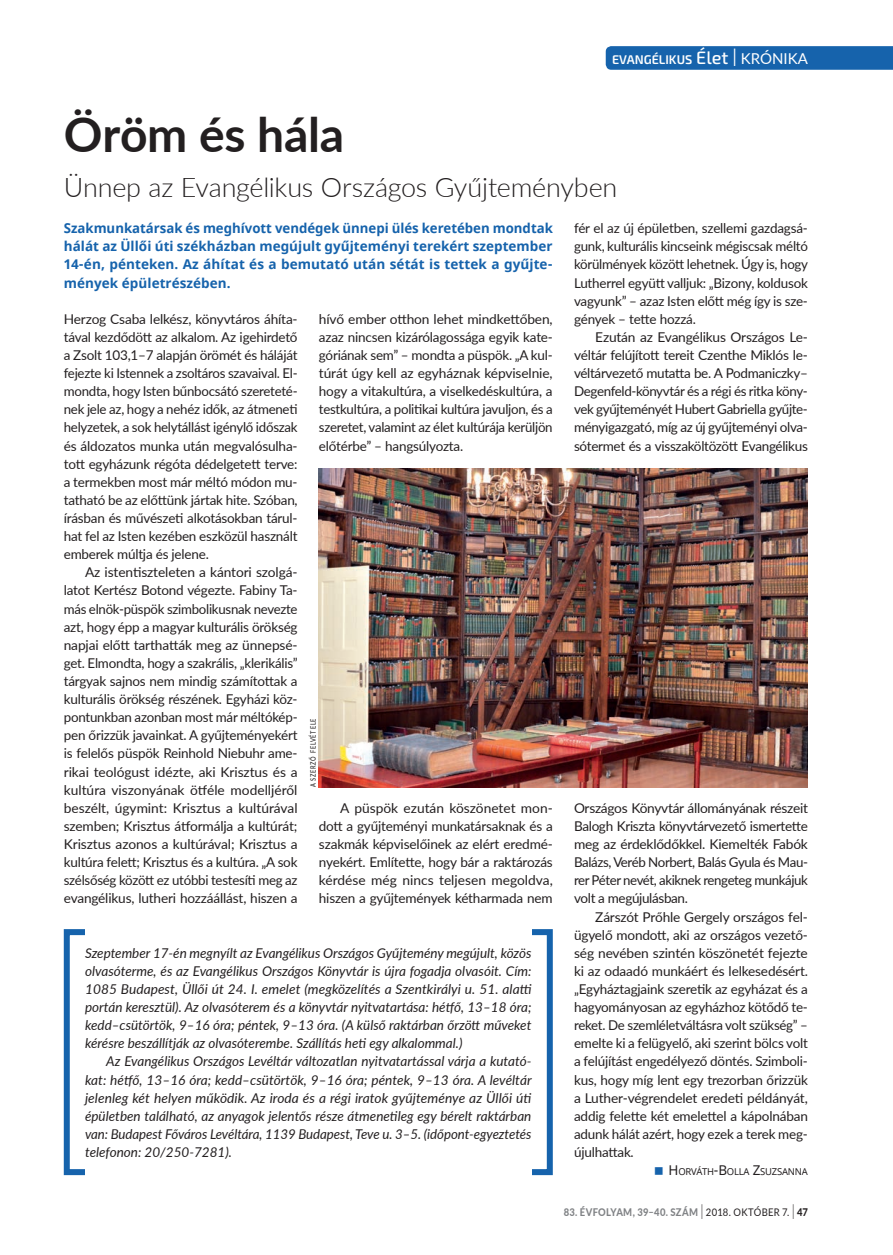
<style>
.page{position:relative;width:893px;height:1255px;background:#fff}
.page>*{position:absolute;margin:0;border:0;box-sizing:border-box;transform-origin:0 0}
.t1{font:700 48px "Lato";letter-spacing:-.005em;color:#231f20}
.t2{font:300 27px "Lato";letter-spacing:-.01em;color:#231f20}
.t3{font:13.5px/18.1px "Lato";letter-spacing:-.015em;color:#231f20;text-align:justify}
.t4{font:italic 13.5px/18.1px "Lato";color:#231f20;text-align:justify}
.t5{font:700 13.5px/18.1px "Noto Sans";letter-spacing:.005em;color:#1663ac;text-align:justify}
.t6{font:600 12.6px "Exo 2";color:#fff}
.t7{font:800 10.5px "Lato";letter-spacing:.03em;color:#808285;scale:.9 1}
.t8{font:9.45px "Noto Sans";letter-spacing:-.02em;color:#231f20}
.t9{font:500 7.5px "Lato";letter-spacing:.13em;color:#231f20;scale:.75 1}
.s1{font-weight:500;font-size:18px}
.s2{font-weight:300;font-size:25.2px}
.s3{font-family:"Lato";font-weight:400;font-size:15px}
.s4{font-size:13.5px}
.s5{font-weight:300;font-size:21px;color:#231f20}
.s6{font-weight:400;color:#231f20}
.s7{color:#231f20}
</style>
<div class="page">
<svg style="left:606px;top:46px;width:287px;height:24px;background:#1a65ad"></svg>
<div style="left:64px;top:929px;width:489px;height:246px;border:6px solid #1663ac"></div>
<div style="left:85px;top:914px;width:446px;height:268px;background:#fff"></div>
<img style="left:319px;top:468px;width:489px;height:319px">
<p class="t6" style="left:612px;top:52px;width:197px">EVANGÉLIKUS <span class="s1">Élet</span> <span class="s2">I</span> <span class="s3">KRÓNIKA</span></p>
<h1 class="t1" style="left:64px;top:99px;width:282px">Öröm és hála</h1>
<h2 class="t2" style="left:64px;top:168px;width:555px">Ünnep az Evangélikus Országos Gyűjteményben</h2>
<p class="t5" style="left:64px;top:219px;width:491px">Szakmunkatársak és meghívott vendégek ünnepi ülés keretében mondtak hálát az Üllői úti székházban megújult gyűjteményi terekért szeptember 14-én, pénteken. Az áhítat és a bemutató után sétát is tettek a gyűjte&shy;mények épületrészében.</p>
<p class="t3" style="left:574px;top:218px;width:236px">fér el az új épületben, szellemi gazdagsá&shy;gunk, kulturális kincseink mégiscsak méltó körülmények között lehetnek. Úgy is, hogy Lutherrel együtt valljuk: „Bizony, koldusok vagyunk” – azaz Isten előtt még így is sze&shy;gények – tette hozzá.</p>
<p class="t3" style="left:574px;top:327px;width:235px;text-indent:21px">Ezután az Evangélikus Országos Le&shy;véltár felújított tereit Czenthe Miklós le&shy;véltárvezető mutatta be. A Podmaniczky– Degenfeld-könyvtár és a régi és ritka köny&shy;vek gyűjteményét Hubert Gabriella gyűjte&shy;ményigazgató, míg az új gyűjteményi olva&shy;sótermet és a visszaköltözött Evangélikus</p>
<p class="t3" style="left:64px;top:309px;width:235px">Herzog Csaba lelkész, könyvtáros áhíta&shy;tával kezdődött az alkalom. Az igehirdető a Zsolt 103,1–7 alapján örömét és háláját fejezte ki Istennek a zsoltáros szavaival. El&shy;mondta, hogy Isten bűnbocsátó szereteté&shy;nek jele az, hogy a nehéz idők, az átmeneti helyzetek, a sok helytállást igénylő időszak és áldozatos munka után megvalósulha&shy;tott egyházunk régóta dédelgetett terve: a termekben most már méltó módon mu&shy;tatható be az előttünk jártak hite. Szóban, írásban és művészeti alkotásokban tárul&shy;hat fel az Isten kezében eszközül használt emberek múltja és jelene.</p>
<p class="t3" style="left:64px;top:562px;width:235px;text-indent:21px">Az istentiszteleten a kántori szolgá&shy;latot Kertész Botond végezte. Fabiny Ta&shy;más elnök-püspök szimbolikusnak nevezte azt, hogy épp a magyar kulturális örökség napjai előtt tarthatták meg az ünnepsé&shy;get. Elmondta, hogy a szakrális, „klerikális” tárgyak sajnos nem mindig számítottak a kulturális örökség részének. Egyházi köz&shy;pontunkban azonban most már méltókép&shy;pen őrizzük javainkat. A gyűjteményekért is felelős püspök Reinhold Niebuhr ame&shy;rikai teológust idézte, aki Krisztus és a kultúra viszonyának ötféle modelljéről beszélt, úgymint: Krisztus a kultúrával szemben; Krisztus átformálja a kultúrát; Krisztus azonos a kultúrával; Krisztus a kultúra felett; Krisztus és a kultúra. „A sok szélsőség között ez utóbbi testesíti meg az evangélikus, lutheri hozzáállást, hiszen a</p>
<p class="t3" style="left:319px;top:309px;width:235px">hívő ember otthon lehet mindkettőben, azaz nincsen kizárólagossága egyik kate&shy;góriának sem” – mondta a püspök. „A kul&shy;túrát úgy kell az egyháznak képviselnie, hogy a vitakultúra, a viselkedéskultúra, a testkultúra, a politikai kultúra javuljon, és a szeretet, valamint az élet kultúrája kerüljön előtérbe” – hangsúlyozta.</p>
<p class="t9" style="left:308px;top:787px;width:93px;rotate:-90deg">A SZERZŐ FELVÉTELE</p>
<p class="t3" style="left:319px;top:798px;width:235px;text-indent:21px">A püspök ezután köszönetet mon&shy;dott a gyűjteményi munkatársaknak és a szakmák képviselőinek az elért eredmé&shy;nyekért. Említette, hogy bár a raktározás kérdése még nincs teljesen megoldva, hiszen a gyűjtemények kétharmada nem</p>
<p class="t3" style="left:574px;top:798px;width:235px;text-align:left">Országos Könyvtár állományának részeit Balogh Kriszta könyvtárvezető ismertette meg az érdeklődőkkel. Kiemelték Fabók Balázs, Veréb Norbert, Balás Gyula és Mau&shy;rer Péter nevét, akiknek rengeteg munkájuk volt a megújulásban.</p>
<p class="t3" style="left:574px;top:906px;width:235px;text-align:left;text-indent:21px">Zárszót Prőhle Gergely országos fel&shy;ügyelő mondott, aki az országos vezető&shy;ség nevében szintén köszönetét fejezte ki az odaadó munkáért és lelkesedésért. „Egyháztagjaink szeretik az egyházat és a hagyományosan az egyházhoz kötődő te&shy;reket. De szemléletváltásra volt szükség” – emelte ki a felügyelő, aki szerint bölcs volt a felújítást engedélyező döntés. Szimboli&shy;kus, hogy míg lent egy trezorban őrizzük a Luther-végrendelet eredeti példányát, addig felette két emelettel a kápolnában adunk hálát azért, hogy ezek a terek meg&shy;újulhattak.</p>
<p class="t8" style="left:669px;top:1165px;width:141px"><span class="s4">H</span>ORVÁTH <span class="s4">-B</span>OLLA <span class="s4">Z</span>SUZSANNA</p>
<p class="t4" style="left:85px;top:943px;width:448px">Szeptember 17-én megnyílt az Evangélikus Országos Gyűjtemény megújult, közös olvasóterme, és az Evangélikus Országos Könyvtár is újra fogadja olvasóit. Cím:<br>1085 Budapest, Üllői út 24. I. emelet (megközelítés a Szentkirályi u. 51. alatti portán keresztül). Az olvasóterem és a könyvtár nyitvatartása: hétfő, 13–18 óra; kedd–csütörtök, 9–16 óra; péntek, 9–13 óra. (A külső raktárban őrzött műveket kérésre beszállítják az olvasóterembe. Szállítás heti egy alkalommal.)</p>
<p class="t4" style="left:85px;top:1051px;width:448px;text-indent:21px">Az Evangélikus Országos Levéltár változatlan nyitvatartással várja a kutató&shy;kat: hétfő, 13–16 óra; kedd–csütörtök, 9–16 óra; péntek, 9–13 óra. A levéltár jelenleg két helyen működik. Az iroda és a régi iratok gyűjteménye az Üllői úti épületben található, az anyagok jelentős része átmenetileg egy bérelt raktárban van: Budapest Főváros Levéltára, 1139 Budapest, Teve u. 3–5. (időpont-egyeztetés telefonon: 20/250-7281).</p>
<p class="t7" style="left:564px;top:1203px;width:273px">83. ÉVFOLYAM, 39–40. SZÁM <span class="s5">I</span> <span class="s6">2018. OKTÓBER 7.</span> <span class="s5">I</span> <span class="s7">47</span></p>
</div>
